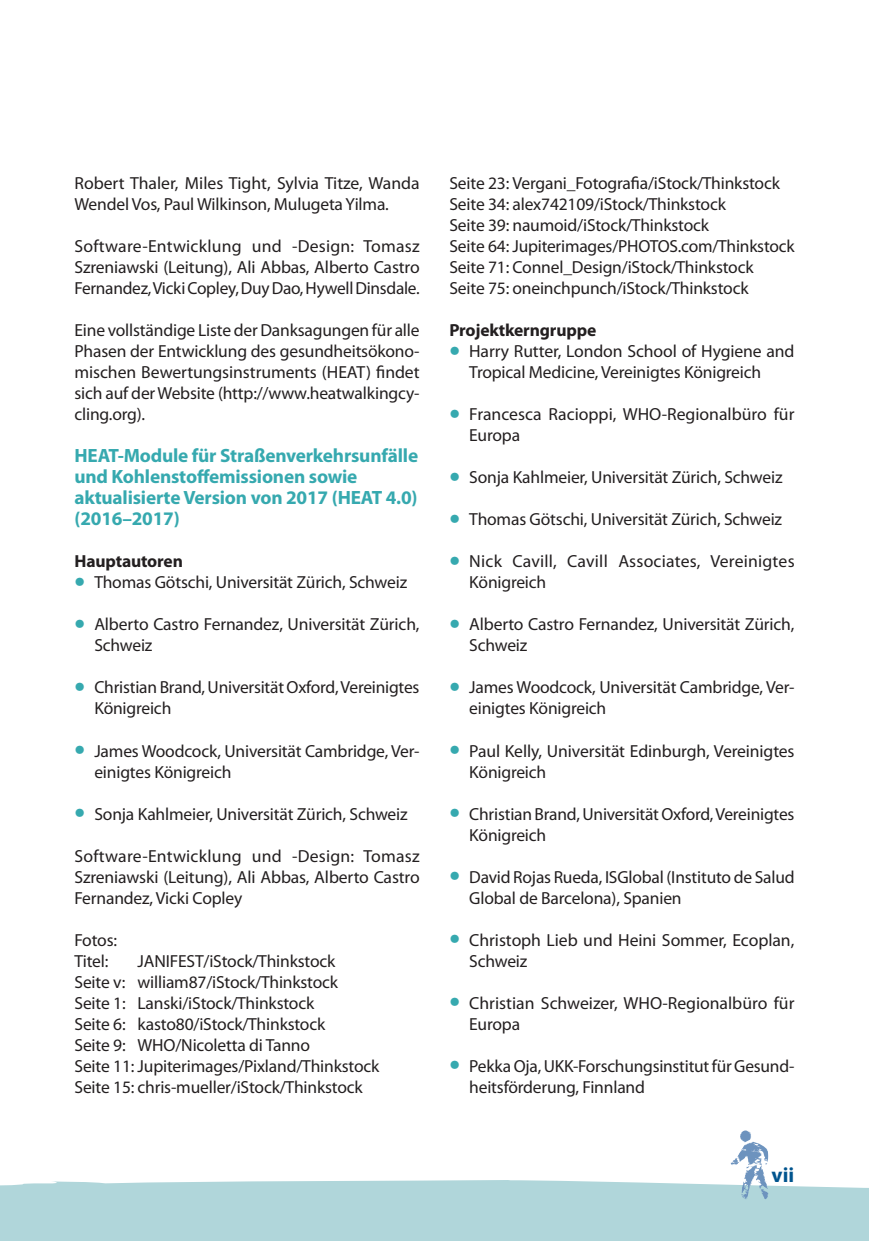
<style>
.page{position:relative;width:869px;height:1241px;background:#fff}
.page>*{position:absolute;margin:0;border:0;box-sizing:border-box;transform-origin:0 0}
.t1{font:700 21px "Myriad Pro";color:#00548e}
.Mellem_2_lysblå_copy{font:700 19.25px/21px "Myriad Pro";letter-spacing:-.01em;color:#36a9af}
.Brød{font:17.5px/21px "Myriad Pro";letter-spacing:-.01em;color:#231f20}
.Brød-2{font:17.5px/21px "Myriad Pro";letter-spacing:.01em;color:#231f20}
.Mellem_3_sort{font:700 17.5px "Myriad Pro";letter-spacing:-.01em;color:#231f20}
.s1{font-weight:700;font-size:31.5px;color:#36a9af}
</style>
<div class="page">
<div style="left:0;top:1180px;width:868px;height:60px;background:#b0d6da"></div>
<svg style="left:730px;top:1130px;width:38px;height:69px"></svg>
<p class="Brød" style="left:74px;top:173px;width:346px">Robert Thaler, Miles Tight, Sylvia Titze, Wanda<br>Wendel Vos, Paul Wilkinson, Mulugeta Yilma.</p>
<p class="Brød" style="left:74px;top:236px;width:346px;text-align:justify">Software-Entwicklung und -Design: Tomasz Szreniawski (Leitung), Ali Abbas, Alberto Castro Fernandez, Vicki Copley, Duy Dao, Hywell Dinsdale.</p>
<p class="Brød" style="left:74px;top:320px;width:346px;text-align:justify">Eine vollständige Liste der Danksagungen für alle Phasen der Entwicklung des gesundheitsökono&shy;mischen Bewertungsinstruments (HEAT) findet sich auf der Website (http://www.heatwalkingcy&shy;cling.org).</p>
<p class="Mellem_2_lysblå_copy" style="left:74px;top:445px;width:345px">HEAT-Module für Straßenverkehrsunfälle und Kohlenstoffemissionen sowie aktualisierte Version von 2017 (HEAT 4.0) (2016–2017)</p>
<p class="Mellem_3_sort" style="left:74px;top:551px;width:110px">Hauptautoren</p>
<p class="Brød" style="left:74px;top:572px;width:334px"><span class="s1">•</span> Thomas Götschi, Universität Zürich, Schweiz</p>
<p class="Brød" style="left:94px;top:614px;width:326px;text-indent:-20px"><span class="s1">•</span> Alberto Castro Fernandez, Universität Zürich,<br>Schweiz</p>
<p class="Brød" style="left:94px;top:677px;width:326px;text-indent:-20px"><span class="s1">•</span> Christian Brand, Universität Oxford, Vereinigtes<br>Königreich</p>
<p class="Brød" style="left:94px;top:740px;width:326px;text-indent:-20px"><span class="s1">•</span> James Woodcock, Universität Cambridge, Ver&shy;einigtes Königreich</p>
<p class="Brød" style="left:74px;top:803px;width:334px"><span class="s1">•</span> Sonja Kahlmeier, Universität Zürich, Schweiz</p>
<p class="Brød" style="left:74px;top:845px;width:346px;text-align:justify">Software-Entwicklung und -Design: Tomasz Szreniawski (Leitung), Ali Abbas, Alberto Castro Fernandez, Vicki Copley</p>
<p class="Brød" style="left:74px;top:929px;width:44px">Fotos:</p>
<p class="Brød" style="left:74px;top:950px;width:35px">Titel:</p>
<p class="Brød" style="left:137px;top:950px;width:199px">JANIFEST/iStock/Thinkstock</p>
<p class="Brød" style="left:74px;top:971px;width:265px">Seite v: william87/iStock/Thinkstock</p>
<p class="Brød" style="left:74px;top:992px;width:241px">Seite 1: Lanski/iStock/Thinkstock</p>
<p class="Brød" style="left:74px;top:1013px;width:252px">Seite 6: kasto80/iStock/Thinkstock</p>
<p class="Brød" style="left:74px;top:1034px;width:237px">Seite 9: WHO/Nicoletta di Tanno</p>
<p class="Brød" style="left:74px;top:1055px;width:306px">Seite 11: Jupiterimages/Pixland/Thinkstock</p>
<p class="Brød" style="left:74px;top:1076px;width:289px">Seite 15: chris-mueller/iStock/Thinkstock</p>
<p class="Brød" style="left:449px;top:173px;width:332px">Seite 23: Vergani_Fotografia/iStock/Thinkstock</p>
<p class="Brød" style="left:449px;top:194px;width:278px">Seite 34: alex742109/iStock/Thinkstock</p>
<p class="Brød" style="left:449px;top:215px;width:261px">Seite 39: naumoid/iStock/Thinkstock</p>
<p class="Brød" style="left:449px;top:236px;width:346px">Seite 64: Jupiterimages/PHOTOS.com/Thinkstock</p>
<p class="Brød" style="left:449px;top:257px;width:305px">Seite 71: Connel_Design/iStock/Thinkstock</p>
<p class="Brød" style="left:449px;top:278px;width:300px">Seite 75: oneinchpunch/iStock/Thinkstock</p>
<p class="Mellem_3_sort" style="left:449px;top:320px;width:148px">Projektkerngruppe</p>
<p class="Brød" style="left:469px;top:341px;width:326px;text-indent:-20px"><span class="s1">•</span> Harry Rutter, London School of Hygiene and<br>Tropical Medicine, Vereinigtes Königreich</p>
<p class="Brød" style="left:469px;top:404px;width:326px;text-indent:-20px"><span class="s1">•</span> Francesca Racioppi, WHO-Regionalbüro für<br>Europa</p>
<p class="Brød" style="left:449px;top:467px;width:334px"><span class="s1">•</span> Sonja Kahlmeier, Universität Zürich, Schweiz</p>
<p class="Brød" style="left:449px;top:509px;width:334px"><span class="s1">•</span> Thomas Götschi, Universität Zürich, Schweiz</p>
<p class="Brød-2" style="left:469px;top:551px;width:327px;text-indent:-20px"><span class="s1">•</span> Nick Cavill, Cavill Associates, Vereinigtes<br>Königreich</p>
<p class="Brød" style="left:469px;top:614px;width:326px;text-indent:-20px"><span class="s1">•</span> Alberto Castro Fernandez, Universität Zürich,<br>Schweiz</p>
<p class="Brød" style="left:469px;top:677px;width:326px;text-indent:-20px"><span class="s1">•</span> James Woodcock, Universität Cambridge, Ver&shy;einigtes Königreich</p>
<p class="Brød" style="left:469px;top:740px;width:327px;text-indent:-20px"><span class="s1">•</span> Paul Kelly, Universität Edinburgh, Vereinigtes<br>Königreich</p>
<p class="Brød" style="left:469px;top:803px;width:326px;text-indent:-20px"><span class="s1">•</span> Christian Brand, Universität Oxford, Vereinigtes<br>Königreich</p>
<p class="Brød" style="left:469px;top:866px;width:327px;text-indent:-20px"><span class="s1">•</span> David Rojas Rueda, ISGlobal (Instituto de Salud<br>Global de Barcelona), Spanien</p>
<p class="Brød" style="left:469px;top:929px;width:326px;text-indent:-20px"><span class="s1">•</span> Christoph Lieb und Heini Sommer, Ecoplan,<br>Schweiz</p>
<p class="Brød" style="left:469px;top:992px;width:326px;text-indent:-20px"><span class="s1">•</span> Christian Schweizer, WHO-Regionalbüro für<br>Europa</p>
<p class="Brød" style="left:469px;top:1055px;width:326px;text-indent:-20px"><span class="s1">•</span> Pekka Oja, UKK-Forschungsinstitut für Gesund&shy;heitsförderung, Finnland</p>
<p class="t1" style="left:771px;top:1162px;width:24px">vii</p>
</div>
